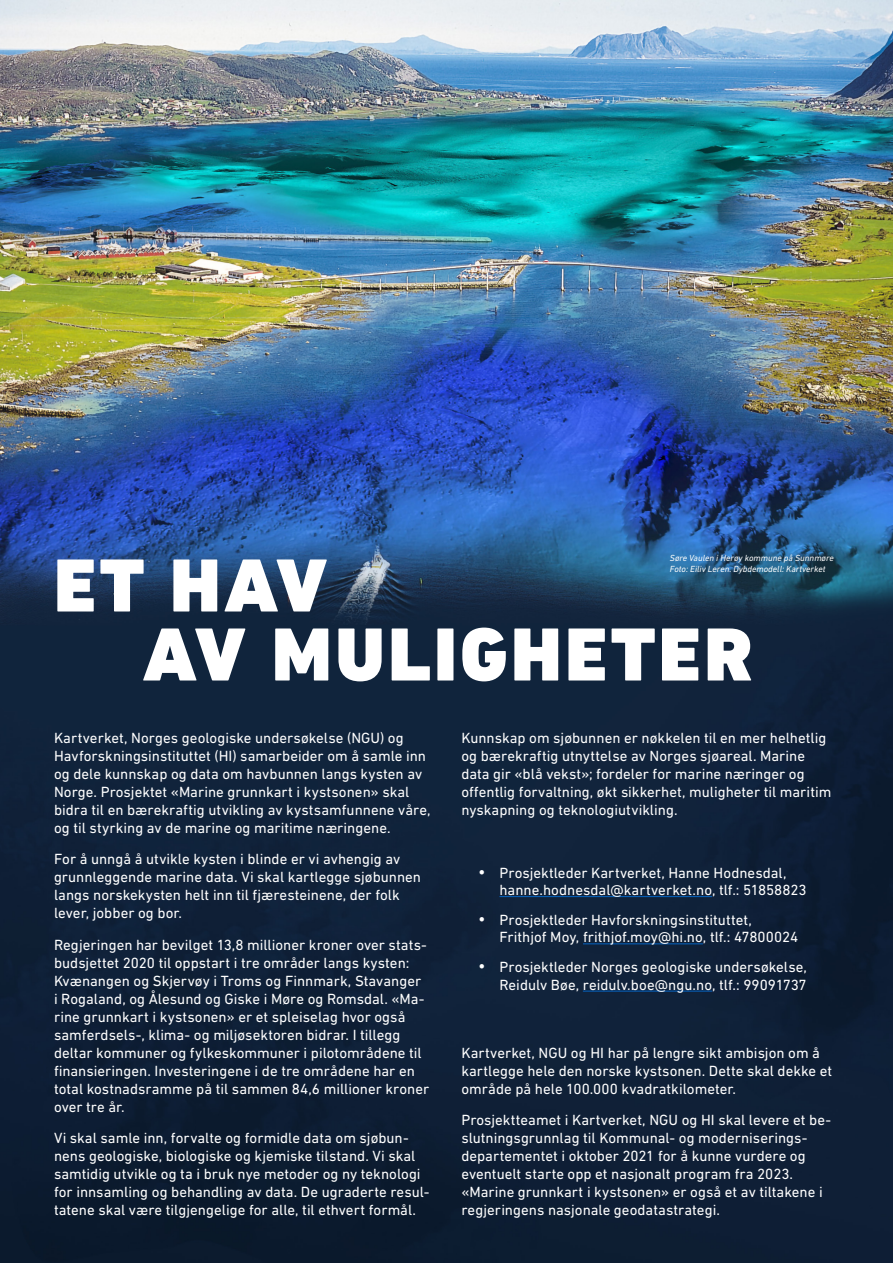
<style>
.page{position:relative;width:893px;height:1263px;background:#fff}
.page>*{position:absolute;margin:0;border:0;box-sizing:border-box;transform-origin:0 0}
.t1{font:900 76.5px "DIN Next LT Pro";letter-spacing:.045em;color:#fff}
.List_Paragraph{font:15px/18px "DIN Next LT Pro";color:#fff}
.t2{font:italic 9px "DIN Next LT Pro";color:#fff}
</style>
<div class="page">
<img style="left:0;top:0;width:893px;height:1263px">
<hr style="left:499px;top:896px;width:213px;height:1px;background:#0563c1">
<hr style="left:583px;top:943px;width:120px;height:1px;background:#0563c1">
<hr style="left:583px;top:991px;width:129px;height:1px;background:#0563c1">
<p class="t2" style="left:670px;top:553px;width:165px">Søre Vaulen i Herøy kommune på Sunnmøre</p>
<p class="t2" style="left:670px;top:563px;width:157px">Foto: Eiliv Leren. Dybdemodell: Kartverket</p>
<p class="t1" style="left:54px;top:540px;width:275px">ET HAV</p>
<p class="t1" style="left:143px;top:609px;width:612px">AV MULIGHETER</p>
<p class="List_Paragraph" style="left:54px;top:728px;width:378px">Kartverket, Norges geologiske undersøkelse (NGU) og Havforskningsinstituttet (HI) samarbeider om å samle inn og dele kunnskap og data om havbunnen langs kysten av Norge. Prosjektet «Marine grunnkart i kystsonen» skal bidra til en bærekraftig utvikling av kystsamfunnene våre, og til styrking av de marine og maritime næringene.</p>
<p class="List_Paragraph" style="left:54px;top:850px;width:369px">For å unngå å utvikle kysten i blinde er vi avhengig av grunnleggende marine data. Vi skal kartlegge sjøbunnen langs norskekysten helt inn til fjæresteinene, der folk lever, jobber og bor.</p>
<p class="List_Paragraph" style="left:54px;top:935px;width:377px">Regjeringen har bevilget 13,8 millioner kroner over stats&shy;budsjettet 2020 til oppstart i tre områder langs kysten:<br>Kvænangen og Skjervøy i Troms og Finnmark, Stavanger<br>i Rogaland, og Ålesund og Giske i Møre og Romsdal. «Ma&shy;rine grunnkart i kystsonen» er et spleiselag hvor også samferdsels-, klima- og miljøsektoren bidrar. I tillegg deltar kommuner og fylkeskommuner i pilotområdene til finansieringen. Investeringene i de tre områdene har en total kostnadsramme på til sammen 84,6 millioner kroner over tre år.</p>
<p class="List_Paragraph" style="left:54px;top:1129px;width:377px">Vi skal samle inn, forvalte og formidle data om sjøbun&shy;nens geologiske, biologiske og kjemiske tilstand. Vi skal samtidig utvikle og ta i bruk nye metoder og ny teknologi for innsamling og behandling av data. De ugraderte resul&shy;tatene skal være tilgjengelige for alle, til ethvert formål.</p>
<p class="List_Paragraph" style="left:461px;top:728px;width:371px">Kunnskap om sjøbunnen er nøkkelen til en mer helhetlig og bærekraftig utnyttelse av Norges sjøareal. Marine data gir «blå vekst»; fordeler for marine næringer og offentlig forvaltning, økt sikkerhet, muligheter til maritim nyskapning og teknologiutvikling.</p>
<p class="List_Paragraph" style="left:499px;top:864px;width:309px;line-height:17.2px;text-indent:-21px">• Prosjektleder Kartverket, Hanne Hodnesdal, hanne.hodnesdal@kartverket.no, tlf.: 51858823</p>
<p class="List_Paragraph" style="left:499px;top:911px;width:300px;line-height:17.2px;text-indent:-21px">• Prosjektleder Havforskningsinstituttet,<br>Frithjof Moy, frithjof.moy@hi.no, tlf.: 47800024</p>
<p class="List_Paragraph" style="left:478px;top:958px;width:330px;line-height:17.2px;text-align:right">• Prosjektleder Norges geologiske undersøkelse,<br>Reidulv Bøe, reidulv.boe@ngu.no, tlf.: 99091737</p>
<p class="List_Paragraph" style="left:461px;top:1043px;width:372px">Kartverket, NGU og HI har på lengre sikt ambisjon om å kartlegge hele den norske kystsonen. Dette skal dekke et område på hele 100.000 kvadratkilometer.</p>
<p class="List_Paragraph" style="left:461px;top:1111px;width:371px">Prosjektteamet i Kartverket, NGU og HI skal levere et be&shy;slutningsgrunnlag til Kommunal- og moderniserings‑ departementet i oktober 2021 for å kunne vurdere og eventuelt starte opp et nasjonalt program fra 2023. «Marine grunnkart i kystsonen» er også et av tiltakene i regjeringens nasjonale geodatastrategi.</p>
</div>
